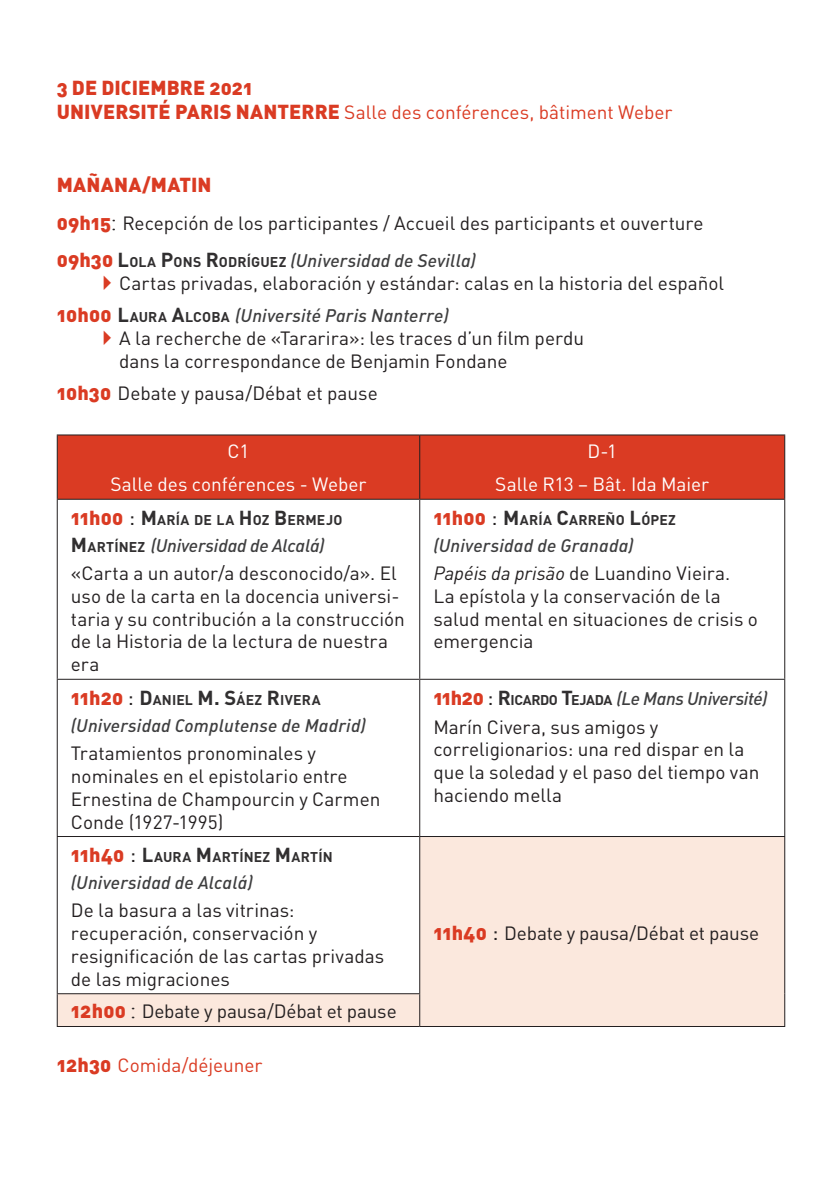
<style>
.page{position:relative;width:840px;height:1191px;background:#fff}
.page>*{position:absolute;margin:0;border:0;box-sizing:border-box;transform-origin:0 0}
.t1{font:20px "DIN Black Alternate";color:#da3b23}
.t2{font:19px/22.8px "DIN";color:#231f20}
.t3{font:19px "DIN";letter-spacing:-.005em;color:#da3b23}
.t4{font:19px/32.8px "DIN";letter-spacing:-.005em;color:#fff;text-align:center}
.t5{font:18px "DIN Medium Italic Alt";letter-spacing:.01em;color:#3e3e3f}
.t6{font:18px "DIN Medium Italic Alt";letter-spacing:-.02em;color:#3e3e3f}
.t7{font:18px "DIN Medium Italic Alt";letter-spacing:-.01em;color:#3e3e3f}
.t8{font:700 14px "DIN";letter-spacing:.01em;color:#312f30}
.s1{font-family:"DIN Black Alternate";font-size:20px}
.s2{font-family:"DIN Black Alternate";font-size:20px;color:#da3b23}
.s3{font-family:"Times New Roman";font-size:22px}
.s4{font-family:"DIN";font-weight:700;font-size:20px;color:#312f30}
.s5{font-family:"DIN";font-weight:700;font-size:14px;color:#312f30}
.s6{font-family:"DIN Black Alternate";font-weight:400;font-size:20px;color:#da3b23}
.s7{font-weight:400;font-size:22px;color:#231f20}
.s8{font-size:20px}
.s9{font-style:italic}
.s10{font-family:"DIN";font-size:22px;color:#231f20}
.s11{font-size:22px}
</style>
<div class="page">
<div style="left:58px;top:435px;width:725px;height:64px;background:#da3b23"></div>
<svg style="left:58px;top:837px;width:725px;height:189px;fill:#fbe8dd"></svg>
<hr style="left:57px;top:500px;width:1px;height:179px;background:#231f20">
<hr style="left:419px;top:500px;width:1px;height:179px;background:#231f20">
<hr style="left:783px;top:500px;width:1px;height:179px;background:#231f20">
<hr style="left:57px;top:680px;width:1px;height:156px;background:#231f20">
<hr style="left:419px;top:680px;width:1px;height:156px;background:#231f20">
<hr style="left:783px;top:680px;width:1px;height:156px;background:#231f20">
<hr style="left:57px;top:836px;width:362px;height:1px;background:#231f20">
<hr style="left:57px;top:837px;width:1px;height:156px;background:#231f20">
<hr style="left:57px;top:679px;width:362px;height:1px;background:#231f20">
<hr style="left:419px;top:679px;width:365px;height:1px;background:#231f20">
<hr style="left:57px;top:993px;width:363px;height:1px;background:#231f20">
<hr style="left:57px;top:994px;width:1px;height:32px;background:#231f20">
<hr style="left:57px;top:1026px;width:362px;height:1px;background:#231f20">
<hr style="left:419px;top:836px;width:365px;height:1px;background:#231f20">
<hr style="left:419px;top:837px;width:1px;height:156px;background:#231f20">
<hr style="left:783px;top:837px;width:1px;height:156px;background:#231f20">
<hr style="left:419px;top:994px;width:1px;height:32px;background:#231f20">
<hr style="left:783px;top:993px;width:1px;height:33px;background:#231f20">
<hr style="left:419px;top:1026px;width:365px;height:1px;background:#231f20">
<hr style="left:57px;top:434px;width:362px;height:1px;background:#231f20">
<hr style="left:57px;top:435px;width:1px;height:64px;background:#231f20">
<hr style="left:57px;top:499px;width:362px;height:1px;background:#231f20">
<hr style="left:419px;top:434px;width:365px;height:1px;background:#231f20">
<hr style="left:419px;top:435px;width:1px;height:64px;background:#231f20">
<hr style="left:783px;top:435px;width:1px;height:64px;background:#231f20">
<hr style="left:419px;top:499px;width:365px;height:1px;background:#231f20">
<p class="t1" style="left:57px;top:74px;width:197px">3 DE DICIEMBRE 2021</p>
<p class="t3" style="left:57px;top:100px;width:617px"><span class="s1">UNIVERSITÉ PARIS NANTERRE</span> Salle des conférences, bâtiment Weber</p>
<p class="t1" style="left:57px;top:171px;width:156px">MAÑANA/MATIN</p>
<p class="t2" style="left:57px;top:211px;width:648px"><span class="s2">09h15</span><span class="s3">:</span> Recepción de los participantes / Accueil des participants et ouverture</p>
<p class="t5" style="left:57px;top:249px;width:420px"><span class="s2">09h30</span> <span class="s4">L</span> <span class="s5">OLA</span> <span class="s4">P</span><span class="s5">ONS</span> <span class="s4">R</span><span class="s5">ODRÍGUEZ</span> (Universidad de Sevilla)</p>
<p class="t2" style="left:119px;top:272px;width:606px">Cartas privadas, elaboración y estándar: calas en la historia del español</p>
<p class="t5" style="left:57px;top:304px;width:393px"><span class="s2">10h00</span> <span class="s4">L</span><span class="s5">AURA</span> <span class="s4">A</span><span class="s5">LCOBA</span> (Université Paris Nanterre)</p>
<p class="t2" style="left:119px;top:326px;width:466px">A la recherche de «Tararira»: les traces d’un film perdu dans la correspondance de Benjamin Fondane</p>
<p class="t2" style="left:57px;top:381px;width:322px"><span class="s2">10h30</span> Debate y pausa/Débat et pause</p>
<p class="t4" style="left:110px;top:435px;width:257px">C1<br>Salle des conférences - Weber</p>
<p class="t4" style="left:495px;top:435px;width:215px">D-1<br>Salle R13 – Bât. Ida Maier</p>
<p class="t8" style="left:71px;top:511px;width:273px"><span class="s6">11h00</span> <span class="s7">:</span> <span class="s8">M</span>ARÍA DE LA <span class="s8">H</span> OZ <span class="s8">B</span>ERMEJO</p>
<p class="t7" style="left:71px;top:533px;width:255px"><span class="s4">M</span><span class="s5">ARTÍNEZ</span> (Universidad de Alcalá)</p>
<p class="t2" style="left:71px;top:561px;width:335px">«Carta a un autor/a desconocido/a». El uso de la carta en la docencia universi&shy;taria y su contribución a la construcción de la Historia de la lectura de nuestra era</p>
<p class="t8" style="left:433px;top:511px;width:244px"><span class="s6">11h00</span> <span class="s7">:</span> <span class="s8">M</span>ARÍA <span class="s8">C</span>ARREÑO <span class="s8">L</span>ÓPEZ</p>
<p class="t5" style="left:433px;top:533px;width:202px">(Universidad de Granada)</p>
<p class="t2" style="left:433px;top:561px;width:326px"><span class="s9">Papéis da prisão</span> de Luandino Vieira.<br>La epístola y la conservación de la salud mental en situaciones de crisis o emergencia</p>
<p class="t8" style="left:71px;top:691px;width:251px"><span class="s6">11h20</span> <span class="s7">:</span> <span class="s8">D</span>ANIEL <span class="s8">M. S</span>ÁEZ <span class="s8">R</span>IVERA</p>
<p class="t5" style="left:71px;top:713px;width:296px">(Universidad Complutense de Madrid)</p>
<p class="t2" style="left:71px;top:741px;width:311px">Tratamientos pronominales y nominales en el epistolario entre<br>Ernestina de Champourcin y Carmen<br>Conde (1927-1995)</p>
<p class="t8" style="left:71px;top:848px;width:263px"><span class="s6">11h40</span> <span class="s7">:</span> <span class="s8">L</span>AURA <span class="s8">M</span>ARTÍNEZ <span class="s8">M</span>ARTÍN</p>
<p class="t5" style="left:71px;top:871px;width:183px">(Universidad de Alcalá)</p>
<p class="t2" style="left:71px;top:898px;width:314px">De la basura a las vitrinas: recuperación, conservación y resignificación de las cartas privadas de las migraciones</p>
<p class="t2" style="left:71px;top:1000px;width:327px"><span class="s2">12h00</span> <span class="s3">:</span> Debate y pausa/Débat et pause</p>
<p class="t3" style="left:57px;top:1053px;width:207px"><span class="s1">12h30</span> Comida/déjeuner</p>
<p class="t6" style="left:433px;top:687px;width:335px"><span class="s2">11h20</span> <span class="s10">:</span> <span class="s4">R</span> <span class="s5">ICARDO</span> <span class="s4">T</span><span class="s5">EJADA</span> (Le Mans Université)</p>
<p class="t2" style="left:433px;top:715px;width:327px">Marín Civera, sus amigos y correligionarios: una red dispar en la que la soledad y el paso del tiempo van haciendo mella</p>
<p class="t2" style="left:433px;top:921px;width:327px"><span class="s2">11h40</span> <span class="s11">:</span> Debate y pausa/Débat et pause</p>
</div>
